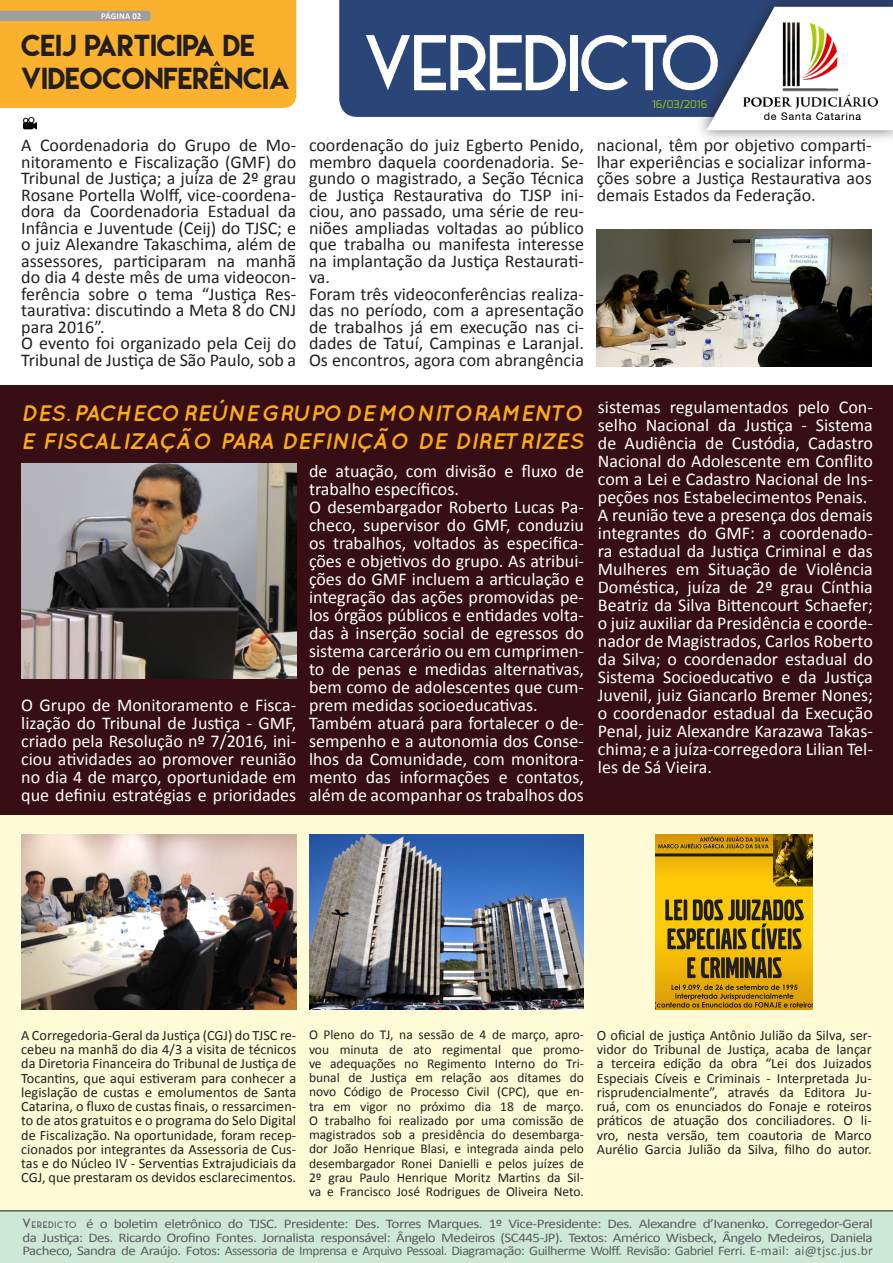
<style>
.page{position:relative;width:893px;height:1263px;background:#fff}
.page>*{position:absolute;margin:0;border:0;box-sizing:border-box;transform-origin:0 0}
.CORPO-notas_menores{font:69px "Alpaca Scarlett Demo";color:#fffefc}
.CORPO-notas_menores-2{font:27px/33px "Lemon Milk";color:#231f20}
.CORPO-notas_menores-3{font:italic 700 22.5px/28.5px "Quicksand";color:#feac13}
.CORPO-notas_menores-4{font:18px/18px "Calibri";color:#fff;text-align:justify}
.CORPO-notas_menores-5{font:18px/16.5px "Calibri";color:#231f20;text-align:justify}
.CORPO-notas_menores-6{font:14.25px/14.2px "Calibri";color:#231f20;text-align:justify}
.CORPO-notas_menores-7{font:13.5px/14.2px "Calibri";color:#231f20;text-align:justify}
.TITULO-notas_menores{font:13.2px/13.5px "Calibri";letter-spacing:-.035em;color:#5c5c5f;text-align:justify;scale:1.14 1}
.CORPO-notas_menores-8{font:10.5px "Exo";color:#afcb08}
.NUMERO-DATA{font:700 9px "Calibri";letter-spacing:.035em;color:#fff6ff;scale:.95 1}
.s1{font-family:"Alpaca Scarlett Demo";font-size:11.7px}
.s2{font-family:"Alpaca Scarlett Demo";font-size:8.25px}
</style>
<div class="page">
<div style="left:0;top:815px;width:893px;height:401px;background:#fffbd6"></div>
<div style="left:0;top:386px;width:893px;height:428px;background:#370e13"></div>
<div style="left:0;top:1210px;width:893px;height:53px;background:#cee8d6"></div>
<div style="left:0;top:0;width:296px;height:108px;background:#fab22e"></div>
<div style="left:339px;top:0;width:355px;height:117px;background:#2a4678"></div>
<div style="left:694px;top:0;width:199px;height:144px;background:#231f20;opacity:.75"></div>
<img style="left:696px;top:0;width:197px;height:136px">
<img style="left:717px;top:5px;width:176px;height:133px">
<svg style="left:24px;top:117px;width:13px;height:12px"></svg>
<img style="left:597px;top:230px;width:275px;height:136px">
<img style="left:21px;top:464px;width:275px;height:214px">
<img style="left:21px;top:834px;width:275px;height:176px">
<img style="left:656px;top:834px;width:156px;height:176px">
<img style="left:309px;top:834px;width:275px;height:175px">
<p class="NUMERO-DATA" style="left:101px;top:11px;width:44px">PÁGINA 02</p>
<p class="CORPO-notas_menores-2" style="left:21px;top:29px;width:270px">CEIJ PARTICIPA DE<br>VIDEOCONFERÊNCIA</p>
<p class="CORPO-notas_menores-5" style="left:21px;top:137px;width:276px">A Coordenadoria do Grupo de Mo&shy;nitoramento e Fiscalização (GMF) do Tribunal de Justiça; a juíza de 2º grau Rosane Portella Wolff, vice-coordena&shy;dora da Coordenadoria Estadual da Infância e Juventude (Ceij) do TJSC; e o juiz Alexandre Takaschima, além de assessores, participaram na manhã do dia 4 deste mês de uma videocon&shy;ferência sobre o tema “Justiça Res&shy;taurativa: discutindo a Meta 8 do CNJ para 2016”.</p>
<p class="CORPO-notas_menores-5" style="left:21px;top:335px;width:276px">O evento foi organizado pela Ceij do<br>Tribunal de Justiça de São Paulo, sob a</p>
<p class="CORPO-notas_menores" style="left:364px;top:26px;width:357px">VEREDICTO</p>
<p class="CORPO-notas_menores-8" style="left:652px;top:97px;width:57px">16/03/2016</p>
<p class="CORPO-notas_menores-5" style="left:309px;top:137px;width:276px">coordenação do juiz Egberto Penido, membro daquela coordenadoria. Se&shy;gundo o magistrado, a Seção Técnica de Justiça Restaurativa do TJSP ini&shy;ciou, ano passado, uma série de reu&shy;niões ampliadas voltadas ao público que trabalha ou manifesta interesse na implantação da Justiça Restaurati&shy;va.</p>
<p class="CORPO-notas_menores-5" style="left:309px;top:285px;width:276px">Foram três videoconferências realiza&shy;das no período, com a apresentação de trabalhos já em execução nas ci&shy;dades de Tatuí, Campinas e Laranjal.<br>Os encontros, agora com abrangência</p>
<p class="CORPO-notas_menores-5" style="left:597px;top:137px;width:276px">nacional, têm por objetivo comparti&shy;lhar experiências e socializar informa&shy;ções sobre a Justiça Restaurativa aos demais Estados da Federação.</p>
<p class="CORPO-notas_menores-3" style="left:21px;top:398px;width:564px">DES. PACHECO REÚNE GRUPO DE MONITORAMENTO<br>E FISCALIZAÇÃO PARA DEFINIÇÃO DE DIRETRIZES</p>
<p class="CORPO-notas_menores-4" style="left:21px;top:696px;width:276px">O Grupo de Monitoramento e Fisca&shy;lização do Tribunal de Justiça - GMF, criado pela Resolução nº 7/2016, ini&shy;ciou atividades ao promover reunião no dia 4 de março, oportunidade em que definiu estratégias e prioridades</p>
<p class="CORPO-notas_menores-4" style="left:309px;top:462px;width:276px">de atuação, com divisão e fluxo de trabalho específicos.</p>
<p class="CORPO-notas_menores-4" style="left:309px;top:498px;width:276px">O desembargador Roberto Lucas Pa&shy;checo, supervisor do GMF, conduziu os trabalhos, voltados às especifica&shy;ções e objetivos do grupo. As atribui&shy;ções do GMF incluem a articulação e integração das ações promovidas pe&shy;los órgãos públicos e entidades volta&shy;das à inserção social de egressos do sistema carcerário ou em cumprimen&shy;to de penas e medidas alternativas, bem como de adolescentes que cum&shy;prem medidas socioeducativas.</p>
<p class="CORPO-notas_menores-4" style="left:309px;top:714px;width:276px">Também atuará para fortalecer o de&shy;sempenho e a autonomia dos Conse&shy;lhos da Comunidade, com monitora&shy;mento das informações e contatos, além de acompanhar os trabalhos dos</p>
<p class="CORPO-notas_menores-4" style="left:598px;top:398px;width:276px">sistemas regulamentados pelo Con&shy;selho Nacional da Justiça - Sistema de Audiência de Custódia, Cadastro Nacional do Adolescente em Conflito com a Lei e Cadastro Nacional de Ins&shy;peções nos Estabelecimentos Penais.</p>
<p class="CORPO-notas_menores-4" style="left:598px;top:506px;width:276px">A reunião teve a presença dos demais integrantes do GMF: a coordenado&shy;ra estadual da Justiça Criminal e das Mulheres em Situação de Violência Doméstica, juíza de 2º grau Cínthia Beatriz da Silva Bittencourt Schaefer; o juiz auxiliar da Presidência e coorde&shy;nador de Magistrados, Carlos Roberto da Silva; o coordenador estadual do Sistema Socioeducativo e da Justiça Juvenil, juiz Giancarlo Bremer Nones; o coordenador estadual da Execução Penal, juiz Alexandre Karazawa Takas&shy;chima; e a juíza-corregedora Lilian Tel&shy;les de Sá Vieira.</p>
<p class="CORPO-notas_menores-6" style="left:21px;top:1028px;width:276px">A Corregedoria-Geral da Justiça (CGJ) do TJSC re&shy;cebeu na manhã do dia 4/3 a visita de técnicos da Diretoria Financeira do Tribunal de Justiça de Tocantins, que aqui estiveram para conhecer a legislação de custas e emolumentos de Santa Catarina, o fluxo de custas finais, o ressarcimen&shy;to de atos gratuitos e o programa do Selo Digital de Fiscalização. Na oportunidade, foram recep&shy;cionados por integrantes da Assessoria de Cus&shy;tas e do Núcleo IV - Serventias Extrajudiciais da CGJ, que prestaram os devidos esclarecimentos.</p>
<p class="CORPO-notas_menores-6" style="left:597px;top:1028px;width:276px">O oficial de justiça Antônio Julião da Silva, ser&shy;vidor do Tribunal de Justiça, acaba de lançar a terceira edição da obra “Lei dos Juizados Especiais Cíveis e Criminais - Interpretada Ju&shy;risprudencialmente”, através da Editora Ju&shy;ruá, com os enunciados do Fonaje e roteiros práticos de atuação dos conciliadores. O li&shy;vro, nesta versão, tem coautoria de Marco Aurélio Garcia Julião da Silva, filho do autor.</p>
<p class="CORPO-notas_menores-7" style="left:309px;top:1028px;width:276px">O Pleno do TJ, na sessão de 4 de março, apro&shy;vou minuta de ato regimental que promo&shy;ve adequações no Regimento Interno do Tri&shy;bunal de Justiça em relação aos ditames do novo Código de Processo Civil (CPC), que en&shy;tra em vigor no próximo dia 18 de março.</p>
<p class="CORPO-notas_menores-7" style="left:309px;top:1113px;width:276px">O trabalho foi realizado por uma comissão de magistrados sob a presidência do desembarga&shy;dor João Henrique Blasi, e integrada ainda pelo desembargador Ronei Danielli e pelos juízes de 2º grau Paulo Henrique Moritz Martins da Sil&shy;va e Francisco José Rodrigues de Oliveira Neto.</p>
<p class="TITULO-notas_menores" style="left:22px;top:1217px;width:747px"><span class="s1">V</span> <span class="s2">E R E D I C TO</span> é o boletim eletrônico do TJSC. Presidente: Des. Torres Marques. 1º Vice-Presidente: Des. Alexandre d’Ivanenko. Corregedor-Geral da Justiça: Des. Ricardo Orofino Fontes. Jornalista responsável: Ângelo Medeiros (SC445-JP). Textos: Américo Wisbeck, Ângelo Medeiros, Daniela Pacheco, Sandra de Araújo. Fotos: Assessoria de Imprensa e Arquivo Pessoal. Diagramação: Guilherme Wolff. Revisão: Gabriel Ferri. E-mail: ai@tjsc.jus.br</p>
</div>
